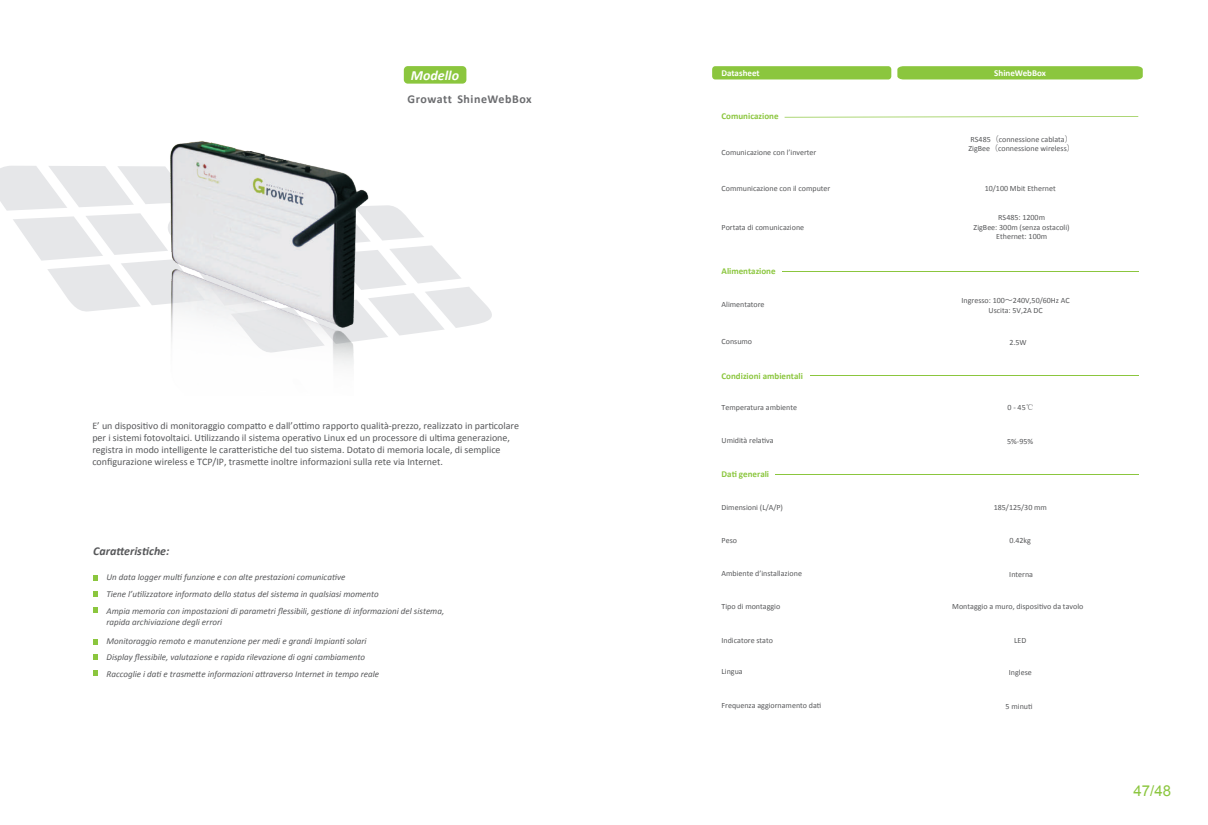
<style>
.page{position:relative;width:1208px;height:825px;background:#fff}
.page>*{position:absolute;margin:0;border:0;box-sizing:border-box;transform-origin:0 0}
.t1{font:15px "Arial";color:#8bc63e}
.t2{font:italic 700 14px "Calibri";color:#fff}
.t3{font:700 12px "Calibri";letter-spacing:.045em;color:#6c6d70}
.t4{font:italic 700 12px "Calibri";color:#57585a}
.t5{font:10px/12px "Calibri";color:#57585a}
.t6{font:italic 9px/16.7px "Calibri";color:#57585a}
.t7{font:700 9px "Calibri";color:#8bc63e}
.t8{font:700 9px "Calibri";color:#fff}
.t9{font:8px/9.6px "Calibri";color:#57585a;text-align:center}
.s1{font-family:"Koz Go Pr 6 N"}
.s2{font-family:"Sim Sun"}
</style>
<div class="page">
<svg style="left:412px;top:224px;width:80px;height:110px"></svg>
<svg style="left:0;top:166px;width:134px;height:146px"></svg>
<svg style="left:897px;top:66px;width:245px;height:13px;background:#8dc741"></svg>
<div style="left:712px;top:66px;width:179px;height:13px;background:#8bc63e;border-radius:3px"></div>
<svg style="left:93px;top:575px;width:5px;height:6px"></svg>
<svg style="left:93px;top:591px;width:5px;height:5px"></svg>
<svg style="left:93px;top:670px;width:5px;height:6px"></svg>
<svg style="left:93px;top:654px;width:5px;height:6px"></svg>
<svg style="left:93px;top:639px;width:5px;height:6px"></svg>
<svg style="left:93px;top:607px;width:5px;height:6px"></svg>
<img style="left:134px;top:141px;width:278px;height:225px">
<svg style="left:784px;top:116px;width:354px;height:2px"></svg>
<hr style="left:782px;top:271px;width:356px;height:1px;background:#8bc63e">
<hr style="left:810px;top:375px;width:328px;height:1px;background:#8bc63e">
<hr style="left:775px;top:474px;width:363px;height:1px;background:#8bc63e">
<div style="left:404px;top:66px;width:62px;height:18px;background:#8bc63e;border-radius:4px"></div>
<h2 class="t2" style="left:411px;top:66px;width:50px">Modello</h2>
<h3 class="t3" style="left:408px;top:92px;width:126px">Growatt ShineWebBox</h3>
<p class="t5" style="left:92px;top:420px;width:428px">E’ un dispositivo di monitoraggio compatto e dall’ottimo rapporto qualità-prezzo, realizzato in particolare per i sistemi fotovoltaici. Utilizzando il sistema operativo Linux ed un processore di ultima generazione, registra in modo intelligente le caratteristiche del tuo sistema. Dotato di memoria locale, di semplice configurazione wireless e TCP/IP, trasmette inoltre informazioni sulla rete via Internet.</p>
<h3 class="t4" style="left:93px;top:543px;width:78px">Caratteristiche:</h3>
<p class="t6" style="left:106px;top:569px;width:339px">Un data logger multi funzione e con alte prestazioni comunicative<br>Tiene l’utilizzatore informato dello status del sistema in qualsiasi momento<br>Ampia memoria con impostazioni di parametri flessibili, gestione di informazioni del sistema,</p>
<p class="t6" style="left:106px;top:612px;width:262px;line-height:19px">rapida archiviazione degli errori<br>Monitoraggio remoto e manutenzione per medi e grandi Impianti solari</p>
<p class="t6" style="left:106px;top:648px;width:274px">Display flessibile, valutazione e rapida rilevazione di ogni cambiamento<br>Raccoglie i dati e trasmette informazioni attraverso Internet in tempo reale</p>
<p class="t8" style="left:721px;top:67px;width:40px">Datasheet</p>
<p class="t8" style="left:994px;top:67px;width:53px">ShineWebBox</p>
<p class="t7" style="left:721px;top:111px;width:58px">Comunicazione</p>
<p class="t9" style="left:968px;top:134px;width:108px;text-align:left">RS485<span class="s1">（</span>connessione cablata<span class="s1">）<br></span>ZigBee<span class="s1">（</span>connessione wireless<span class="s1">）</span></p>
<p class="t9" style="left:721px;top:147px;width:96px">Comunicazione con l’inverter</p>
<p class="t9" style="left:721px;top:184px;width:110px">Communicazione con il computer</p>
<p class="t9" style="left:984px;top:183px;width:72px">10/100 Mbit Ethernet</p>
<p class="t9" style="left:721px;top:222px;width:84px">Portata di comunicazione</p>
<p class="t7" style="left:721px;top:265px;width:56px">Alimentazione</p>
<p class="t9" style="left:973px;top:213px;width:98px">RS485: 1200m<br>ZigBee: 300m (senza ostacoli)<br>Ethernet: 100m</p>
<p class="t9" style="left:721px;top:300px;width:45px">Alimentatore</p>
<p class="t9" style="left:961px;top:296px;width:110px">Ingresso: 100<span class="s1">～</span>240V,50/60Hz AC<br>Uscita: 5V,2A DC</p>
<p class="t9" style="left:721px;top:336px;width:32px">Consumo</p>
<p class="t9" style="left:1009px;top:337px;width:19px">2.5W</p>
<p class="t7" style="left:721px;top:370px;width:83px">Condizioni ambientali</p>
<p class="t9" style="left:721px;top:402px;width:77px">Temperatura ambiente</p>
<p class="t9" style="left:1007px;top:403px;width:28px">0 - 45<span class="s2">℃</span></p>
<p class="t9" style="left:721px;top:436px;width:54px">Umidità relativa</p>
<p class="t9" style="left:1007px;top:436px;width:28px">5%-95%</p>
<p class="t7" style="left:721px;top:468px;width:49px">Dati generali</p>
<p class="t9" style="left:721px;top:502px;width:63px">Dimensioni (L/A/P)</p>
<p class="t9" style="left:993px;top:502px;width:55px">185/125/30 mm</p>
<p class="t9" style="left:721px;top:535px;width:17px">Peso</p>
<p class="t9" style="left:1009px;top:535px;width:23px">0.42kg</p>
<p class="t9" style="left:721px;top:569px;width:82px">Ambiente d’installazione</p>
<p class="t9" style="left:1009px;top:569px;width:25px">Interna</p>
<p class="t9" style="left:721px;top:602px;width:60px">Tipo di montaggio</p>
<p class="t9" style="left:952px;top:602px;width:133px">Montaggio a muro, dispositivo da tavolo</p>
<p class="t9" style="left:721px;top:635px;width:53px">Indicatore stato</p>
<p class="t9" style="left:1014px;top:635px;width:14px">LED</p>
<p class="t9" style="left:721px;top:667px;width:23px">Lingua</p>
<p class="t9" style="left:1009px;top:667px;width:24px">Inglese</p>
<p class="t9" style="left:721px;top:700px;width:101px">Frequenza aggiornamento dati</p>
<p class="t9" style="left:1005px;top:701px;width:28px">5 minuti</p>
<h1 class="t1" style="left:1133px;top:781px;width:39px">47/48</h1>
</div>
